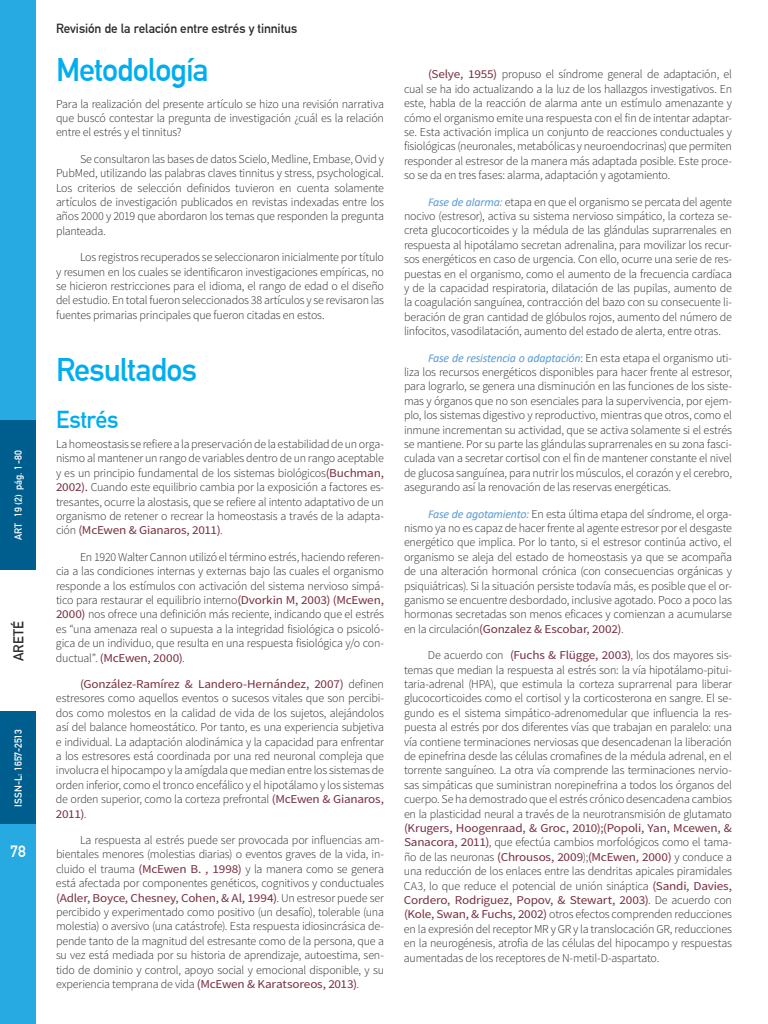
<style>
.page{position:relative;width:768px;height:1024px;background:#fff}
.page>*{position:absolute;margin:0;border:0;box-sizing:border-box;transform-origin:0 0}
.t1{font:700 32px "DIN Alternate";letter-spacing:-.03em;color:#00aeef}
.t2{font:700 24px "DIN Alternate";letter-spacing:-.02em;color:#00aeef}
.t3{font:700 16px "DIN Alternate";color:#fff}
.t4{font:700 14px "DIN Alternate";letter-spacing:.01em;color:#2a2a2a}
.t5{font:700 13px "DIN Alternate";letter-spacing:-.005em;color:#2a2a2a}
.t6{font:300 12px/14.4px "Source Sans Pro";letter-spacing:-.015em;color:#2a2a2a;text-align:justify}
.t7{font:italic 12px "Calibri";letter-spacing:-.015em;color:#5b9bd5}
.t8{font:700 10px "DIN Alternate";letter-spacing:.005em;color:#fff}
.s1{font-weight:400;color:#782f40}
.s2{font-family:"Calibri";font-weight:400;font-style:italic;color:#5b9bd5}
.s3{font-family:"Source Sans Pro";font-weight:300;font-style:normal;color:#2a2a2a}
</style>
<div class="page">
<div style="left:0;top:712px;width:36px;height:312px;background:#27aae1"></div>
<div style="left:0;top:0;width:36px;height:570px;background:#27aae1"></div>
<div style="left:0;top:712px;width:36px;height:112px;background:#005e8f"></div>
<div style="left:0;top:420px;width:36px;height:150px;background:#005e8f"></div>
<p class="t8" style="left:11px;top:540px;width:92px;rotate:-90deg">ART 19 (2) pág. 1-80</p>
<p class="t4" style="left:8px;top:661px;width:42px;rotate:-90deg">ARETÉ</p>
<p class="t8" style="left:11px;top:807px;width:79px;rotate:-90deg">ISSN-L: 1657-2513</p>
<h3 class="t3" style="left:10px;top:839px;width:17px">78</h3>
<p class="t5" style="left:56px;top:19px;width:243px">Revisión de la relación entre estrés y tinnitus</p>
<h1 class="t1" style="left:56px;top:46px;width:154px">Metodología</h1>
<p class="t6" style="left:56px;top:96px;width:330px">Para la realización del presente artículo se hizo una revisión narrativa que buscó contestar la pregunta de investigación ¿cuál es la relación entre el estrés y el tinnitus?</p>
<p class="t6" style="left:56px;top:152px;width:330px;text-indent:24px">Se consultaron las bases de datos Scielo, Medline, Embase, Ovid y PubMed, utilizando las palabras claves tinnitus y stress, psychological.<br>Los criterios de selección definidos tuvieron en cuenta solamente artículos de investigación publicados en revistas indexadas entre los años 2000 y 2019 que abordaron los temas que responden la pregunta planteada.</p>
<p class="t6" style="left:56px;top:250px;width:330px;text-indent:24px">Los registros recuperados se seleccionaron inicialmente por título y resumen en los cuales se identificaron investigaciones empíricas, no se hicieron restricciones para el idioma, el rango de edad o el diseño del estudio. En total fueron seleccionados 38 artículos y se revisaron las fuentes primarias principales que fueron citadas en estos.</p>
<h1 class="t1" style="left:56px;top:345px;width:143px">Resultados</h1>
<h2 class="t2" style="left:56px;top:401px;width:64px">Estrés</h2>
<p class="t6" style="left:56px;top:437px;width:330px">La homeostasis se refiere a la preservación de la estabilidad de un orga&shy;nismo al mantener un rango de variables dentro de un rango aceptable y es un principio fundamental de los sistemas biológicos<span class="s1">(Buchman, 2002).</span> Cuando este equilibrio cambia por la exposición a factores es&shy;tresantes, ocurre la alostasis, que se refiere al intento adaptativo de un organismo de retener o recrear la homeostasis a través de la adapta&shy;ción <span class="s1">(McEwen &amp; Gianaros, 2011)</span>.</p>
<p class="t6" style="left:56px;top:550px;width:330px;text-indent:24px">En 1920 Walter Cannon utilizó el término estrés, haciendo referen&shy;cia a las condiciones internas y externas bajo las cuales el organismo responde a los estímulos con activación del sistema nervioso simpá&shy;tico para restaurar el equilibrio interno<span class="s1">(Dvorkin M, 2003) (McEwen, 2000)</span> nos ofrece una definición más reciente, indicando que el estrés es “una amenaza real o supuesta a la integridad fisiológica o psicoló&shy;gica de un individuo, que resulta en una respuesta fisiológica y/o con&shy;ductual”. <span class="s1">(McEwen, 2000)</span>.</p>
<p class="t6" style="left:56px;top:677px;width:330px;text-indent:24px"><span class="s1">(González-Ramírez &amp; Landero-Hernández, 2007)</span> definen estresores como aquellos eventos o sucesos vitales que son percibi&shy;dos como molestos en la calidad de vida de los sujetos, alejándolos así del balance homeostático. Por tanto, es una experiencia subjetiva e individual. La adaptación alodinámica y la capacidad para enfrentar a los estresores está coordinada por una red neuronal compleja que involucra el hipocampo y la amígdala que median entre los sistemas de orden inferior, como el tronco encefálico y el hipotálamo y los sistemas de orden superior, como la corteza prefrontal <span class="s1">(McEwen &amp; Gianaros, 2011)</span>.</p>
<p class="t6" style="left:56px;top:833px;width:330px;text-indent:24px">La respuesta al estrés puede ser provocada por influencias am&shy;bientales menores (molestias diarias) o eventos graves de la vida, in&shy;cluido el trauma <span class="s1">(McEwen B. , 1998)</span> y la manera como se genera está afectada por componentes genéticos, cognitivos y conductuales <span class="s1">(Adler, Boyce, Chesney, Cohen, &amp; Al, 1994)</span>. Un estresor puede ser percibido y experimentado como positivo (un desafío), tolerable (una molestia) o aversivo (una catástrofe). Esta respuesta idiosincrásica de&shy;pende tanto de la magnitud del estresante como de la persona, que a su vez está mediada por su historia de aprendizaje, autoestima, sen&shy;tido de dominio y control, apoyo social y emocional disponible, y su experiencia temprana de vida <span class="s1">(McEwen &amp; Karatsoreos, 2013)</span>.</p>
<p class="t6" style="left:404px;top:67px;width:330px;text-indent:24px"><span class="s1">(Selye, 1955)</span> propuso el síndrome general de adaptación, el cual se ha ido actualizando a la luz de los hallazgos investigativos. En este, habla de la reacción de alarma ante un estímulo amenazante y cómo el organismo emite una respuesta con el fin de intentar adaptar&shy;se. Esta activación implica un conjunto de reacciones conductuales y fisiológicas (neuronales, metabólicas y neuroendocrinas) que permiten responder al estresor de la manera más adaptada posible. Este proce&shy;so se da en tres fases: alarma, adaptación y agotamiento.</p>
<p class="t6" style="left:404px;top:194px;width:330px;text-indent:24px"><span class="s2">Fase de alarma:</span> etapa en que el organismo se percata del agente nocivo (estresor), activa su sistema nervioso simpático, la corteza se&shy;creta glucocorticoides y la médula de las glándulas suprarrenales en respuesta al hipotálamo secretan adrenalina, para movilizar los recur&shy;sos energéticos en caso de urgencia. Con ello, ocurre una serie de res&shy;puestas en el organismo, como el aumento de la frecuencia cardíaca y de la capacidad respiratoria, dilatación de las pupilas, aumento de la coagulación sanguínea, contracción del bazo con su consecuente li&shy;beración de gran cantidad de glóbulos rojos, aumento del número de linfocitos, vasodilatación, aumento del estado de alerta, entre otras.</p>
<p class="t7" style="left:428px;top:349px;width:305px">Fase de resistencia o adaptación<span class="s3">: En esta etapa el organismo uti-</span></p>
<p class="t6" style="left:404px;top:365px;width:330px">liza los recursos energéticos disponibles para hacer frente al estresor, para lograrlo, se genera una disminución en las funciones de los siste&shy;mas y órganos que no son esenciales para la supervivencia, por ejem&shy;plo, los sistemas digestivo y reproductivo, mientras que otros, como el inmune incrementan su actividad, que se activa solamente si el estrés se mantiene. Por su parte las glándulas suprarrenales en su zona fasci&shy;culada van a secretar cortisol con el fin de mantener constante el nivel de glucosa sanguínea, para nutrir los músculos, el corazón y el cerebro, asegurando así la renovación de las reservas energéticas.</p>
<p class="t6" style="left:404px;top:506px;width:330px;text-indent:24px"><span class="s2">Fase de agotamiento:</span> En esta última etapa del síndrome, el orga&shy;nismo ya no es capaz de hacer frente al agente estresor por el desgaste energético que implica. Por lo tanto, si el estresor continúa activo, el organismo se aleja del estado de homeostasis ya que se acompaña de una alteración hormonal crónica (con consecuencias orgánicas y psiquiátricas). Si la situación persiste todavía más, es posible que el or&shy;ganismo se encuentre desbordado, inclusive agotado. Poco a poco las hormonas secretadas son menos eficaces y comienzan a acumularse en la circulación<span class="s1">(Gonzalez &amp; Escobar, 2002)</span>.</p>
<p class="t6" style="left:404px;top:648px;width:330px;text-indent:24px">De acuerdo con <span class="s1">(Fuchs &amp; Flügge, 2003)</span>, los dos mayores sis&shy;temas que median la respuesta al estrés son: la vía hipotálamo-pitui&shy;taria-adrenal (HPA), que estimula la corteza suprarrenal para liberar glucocorticoides como el cortisol y la corticosterona en sangre. El se&shy;gundo es el sistema simpático-adrenomedular que influencia la res&shy;puesta al estrés por dos diferentes vías que trabajan en paralelo: una vía contiene terminaciones nerviosas que desencadenan la liberación de epinefrina desde las células cromafines de la médula adrenal, en el torrente sanguíneo. La otra vía comprende las terminaciones nervio&shy;sas simpáticas que suministran norepinefrina a todos los órganos del cuerpo. Se ha demostrado que el estrés crónico desencadena cambios en la plasticidad neural a través de la neurotransmisión de glutamato</p>
<p class="t6" style="left:404px;top:821px;width:330px"><span class="s1">(Krugers, Hoogenraad, &amp; Groc, 2010);(Popoli, Yan, Mcewen, &amp; Sanacora, 2011)</span>, que efectúa cambios morfológicos como el tama&shy;ño de las neuronas <span class="s1">(Chrousos, 2009</span>);<span class="s1">(McEwen, 2000)</span> y conduce a una reducción de los enlaces entre las dendritas apicales piramidales CA3, lo que reduce el potencial de unión sináptica <span class="s1">(Sandi, Davies, Cordero, Rodriguez, Popov, &amp; Stewart, 2003)</span>. De acuerdo con <span class="s1">(Kole, Swan, &amp; Fuchs, 2002)</span> otros efectos comprenden reducciones en la expresión del receptor MR y GR y la translocación GR, reducciones en la neurogénesis, atrofia de las células del hipocampo y respuestas aumentadas de los receptores de N-metil-D-aspartato.</p>
</div>
